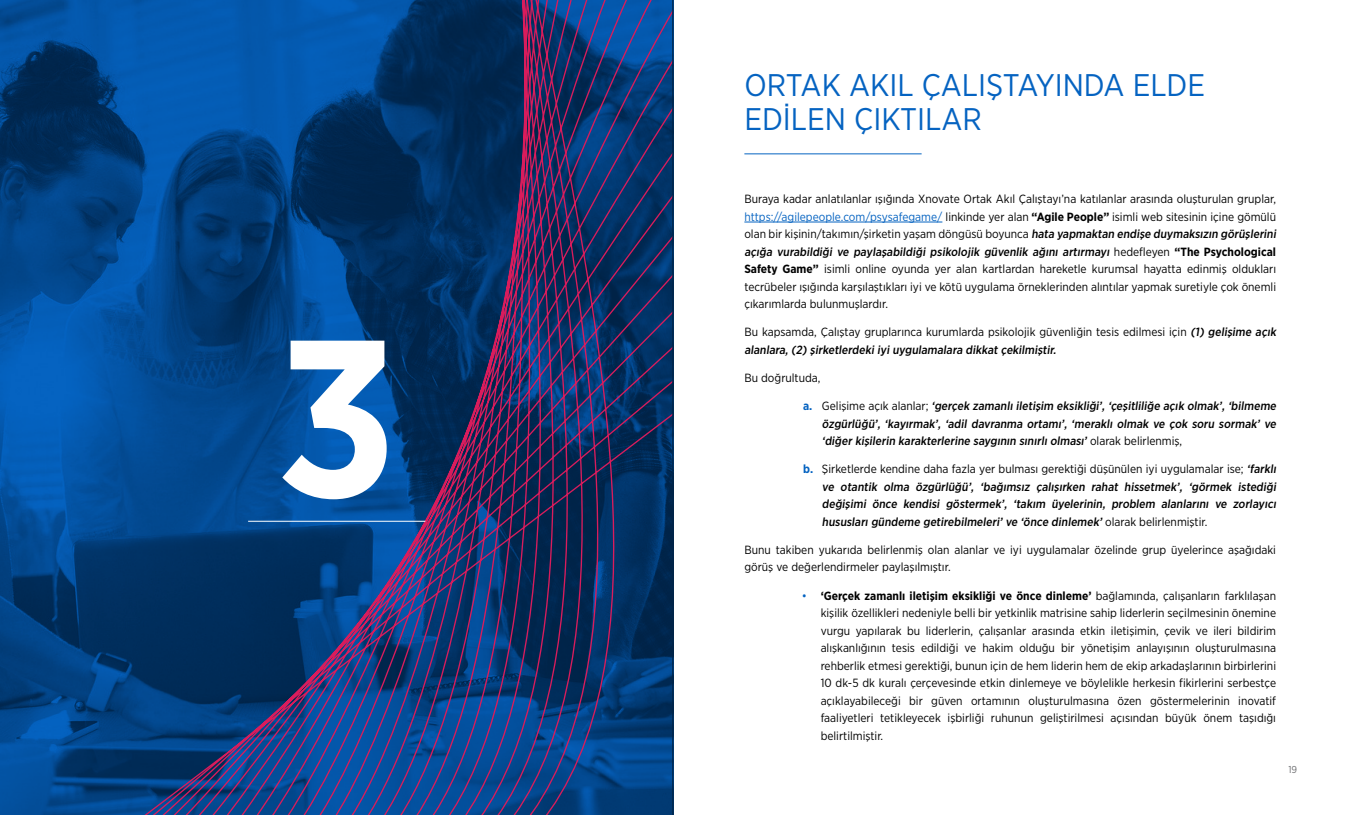
<style>
.page{position:relative;width:1347px;height:815px;background:#fff}
.page>*{position:absolute;margin:0;border:0;box-sizing:border-box;transform-origin:0 0}
.t1{font:700 222.88px "Gotham Narrow";color:#fff}
.t2{font:31.25px/33.8px "Gotham Narrow";color:#0563c1}
.t3{font:11.88px/17.5px "Gotham Narrow";color:#000}
.t4{font:500 11.88px/17.5px "Gotham Narrow";color:#000;text-align:justify}
.t5{font:10px "Gotham Narrow";color:#6d6e71}
.s1{color:#0563c1}
.s2{font-weight:700}
.s3{font-weight:500}
.s4{font-weight:700;color:#0563c1}
.s5{font-weight:400}
</style>
<div class="page">
<hr style="left:744px;top:222px;width:198px;height:1px;background:#0563c1">
<hr style="left:744px;top:154px;width:177px;height:1px;background:#0563c1">
<svg style="left:0;top:0;width:673px;height:815px;background:#0c3d7c"></svg>
<hr style="left:248px;top:521px;width:177px;height:1px;background:#fff">
<h1 class="t1" style="left:276px;top:275px;width:122px">3</h1>
<h2 class="t2" style="left:744px;top:67px;width:462px">ORTAK AKIL ÇALIŞTAYINDA ELDE<br>EDİLEN ÇIKTILAR</h2>
<p class="t3" style="left:744px;top:190px;width:535px">Buraya kadar anlatılanlar ışığında Xnovate Ortak Akıl Çalıştayı’na katılanlar arasında oluşturulan gruplar, <span class="s1">https://agilepeople.com/psysafegame/</span> linkinde yer alan <span class="s2">“Agile People”</span> isimli web sitesinin içine gömülü olan bir kişinin/takımın/şirketin yaşam döngüsü boyunca <span class="s3">hata yapmaktan endişe duymaksızın görüşlerini açığa vurabildiği ve paylaşabildiği psikolojik güvenlik ağını artırmayı</span> h e d e fl eye n <span class="s2">“T h e Psyc h o l o g i ca l Safety Game”</span> isimli online oyunda yer alan kartlardan hareketle kurumsal hayatta edinmiş oldukları tecrübeler ışığında karşılaştıkları iyi ve kötü uygulama örneklerinden alıntılar yapmak suretiyle çok önemli çıkarımlarda bulunmuşlardır.</p>
<p class="t3" style="left:744px;top:323px;width:535px">Bu kapsamda, Çalıştay gruplarınca kurumlarda psikolojik güvenliğin tesis edilmesi için <span class="s3">(1) gelişime açık alanlara, (2) şirketlerdeki iyi uygulamalara dikkat çekilmiştir.</span></p>
<p class="t3" style="left:744px;top:369px;width:78px">Bu doğrultuda,</p>
<p class="t4" style="left:822px;top:397px;width:458px;text-indent:-19px"><span class="s4">a .</span> <span class="s5">G e l i ş i m e a ç ı k a l a n l a r ;</span> ‘gerçek zamanlı iletişim eksikliği’, ‘çeşitliliğe açık olmak’, ‘bilmeme özgürlüğü’, ‘kayırmak’, ‘adil davranma ortamı’, ‘meraklı olmak ve çok soru sormak’ ve ‘diğer kişilerin karakterlerine saygının sınırlı olması’ <span class="s5">o l a ra k b e l i r l e n m i ş ,</span></p>
<p class="t4" style="left:822px;top:460px;width:458px;text-indent:-19px"><span class="s4">b.</span> <span class="s5">Şirketlerde kendine daha fazla yer bulması gerektiği düşünülen iyi uygulamalar ise;</span> ‘farklı ve otantik olma özgürlüğü’, ‘bağımsız çalışırken rahat hissetmek’, ‘görmek istediği değişimi önce kendisi göstermek’, ‘takım üyelerinin, problem alanlarını ve zorlayıcı hususları gündeme getirebilmeleri’ ve ‘önce dinlemek’ <span class="s5">o l a ra k b e l i r l e n m i ş t i r.</span></p>
<p class="t3" style="left:744px;top:541px;width:533px">Bunu takiben yukarıda belirlenmiş olan alanlar ve iyi uygulamalar özelinde grup üyelerince aşağıdaki görüş ve değerlendirmeler paylaşılmıştır.</p>
<p class="t3" style="left:820px;top:586px;width:457px;text-align:justify;text-indent:-19px"><span class="s1">•</span> <span class="s2">‘Gerçek zamanlı iletişim eksikliği ve önce dinleme’</span> bağlamında, çalışanların farklılaşan kişilik özellikleri nedeniyle belli bir yetkinlik matrisine sahip liderlerin seçilmesinin önemine vurgu yapılarak bu liderlerin, çalışanlar arasında etkin iletişimin, çevik ve ileri bildirim alışkanlığının tesis edildiği ve hakim olduğu bir yönetişim anlayışının oluşturulmasına rehberlik etmesi gerektiği, bunun için de hem liderin hem de ekip arkadaşlarının birbirlerini 10 dk-5 dk kuralı çerçevesinde etkin dinlemeye ve böylelikle herkesin fikirlerini serbestçe açıklayabileceği bir güven ortamının oluşturulmasına özen göstermelerinin inovatif faaliyetleri tetikleyecek işbirliği ruhunun geliştirilmesi açısından büyük önem taşıdığı belirtilmiştir.</p>
<p class="t5" style="left:1288px;top:764px;width:10px">19</p>
</div>
